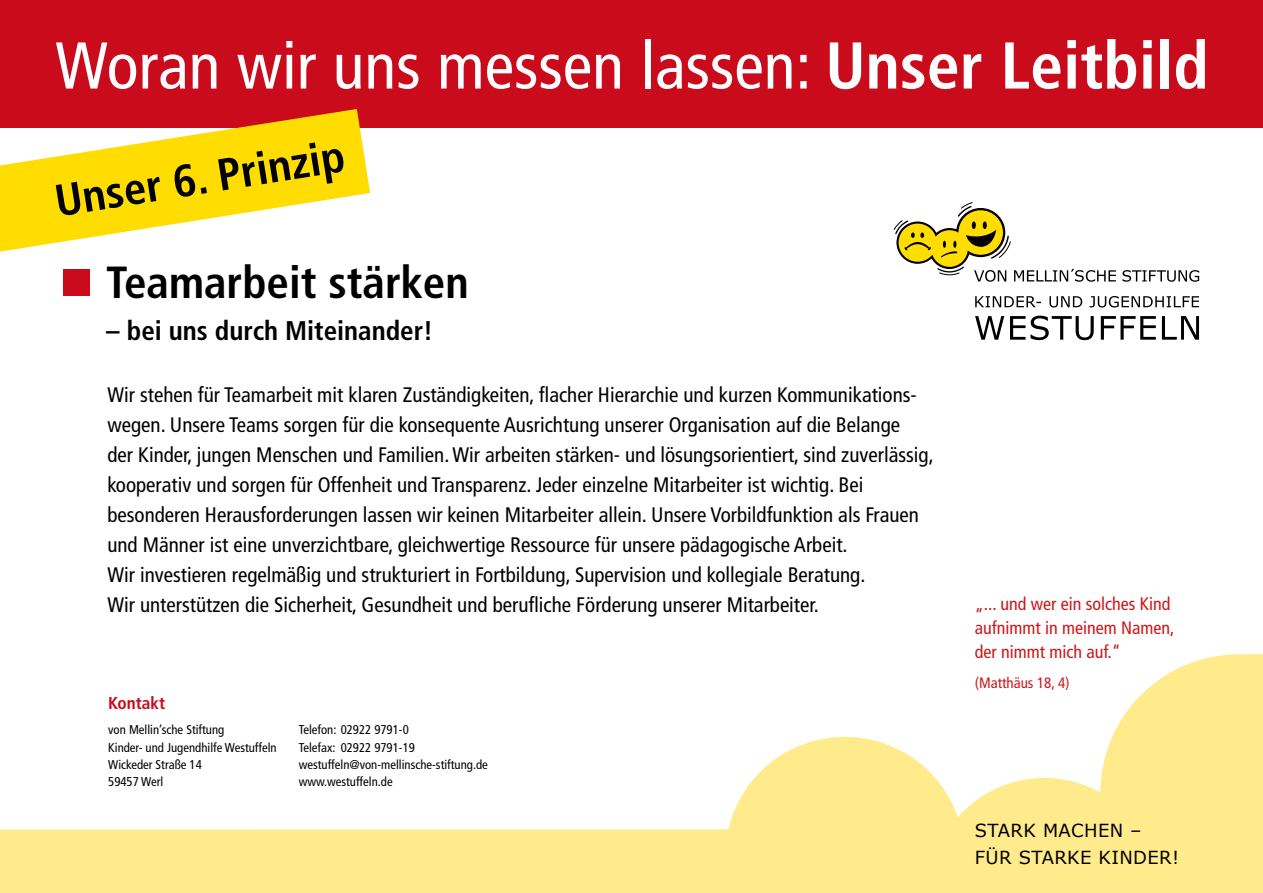
<style>
.page{position:relative;width:1263px;height:893px;background:#fff}
.page>*{position:absolute;margin:0;border:0;box-sizing:border-box;transform-origin:0 0}
.t1{font:condensed 66px "Frutiger";color:#fff}
.t2{font:700 condensed 45px "Frutiger";color:#000}
.t3{font:700 condensed 27px "Frutiger";color:#000}
.t4{font:condensed 21px/30px "Frutiger";color:#000}
.t5{font:condensed 18px/24px "Frutiger";color:#cd171a}
.t6{font:18px/27px "Verdana";letter-spacing:.02em;color:#000}
.t7{font:700 condensed 17.25px "Frutiger";color:#c90b1c}
.t8{font:condensed 15px "Frutiger";color:#cd171a}
.t9{font:condensed 12.75px "Frutiger";color:#000}
.s1{font-weight:700}
</style>
<div class="page">
<svg style="left:0;top:654px;width:1263px;height:239px"></svg>
<div style="left:0;top:0;width:1263px;height:128px;background:#c90b1c"></div>
<svg style="left:975px;top:316px;width:224px;height:24px"></svg>
<svg style="left:975px;top:296px;width:224px;height:12px"></svg>
<svg style="left:893px;top:202px;width:306px;height:80px"></svg>
<div style="left:64px;top:269px;width:26px;height:26px;background:#c90b1c"></div>
<svg style="left:0;top:109px;width:370px;height:143px;fill:#fd0"></svg>
<h1 class="t1" style="left:55px;top:27px;width:1155px">Woran wir uns messen lassen: <span class="s1">Unser Leitbild</span></h1>
<h2 class="t2" style="left:51px;top:175px;width:294px;rotate:-9deg">Unser 6. Prinzip</h2>
<h2 class="t2" style="left:106px;top:256px;width:364px">Teamarbeit stärken</h2>
<p class="t3" style="left:106px;top:315px;width:328px">– bei uns durch Miteinander!</p>
<p class="t4" style="left:107px;top:379px;width:828px">Wir stehen für Teamarbeit mit klaren Zuständigkeiten, flacher Hierarchie und kurzen Kommunikations&shy;wegen. Unsere Teams sorgen für die konsequente Ausrichtung unserer Organisation auf die Belange<br>der Kinder, jungen Menschen und Familien. Wir arbeiten stärken- und lösungsorientiert, sind zuverlässig, kooperativ und sorgen für Offenheit und Transparenz. Jeder einzelne Mitarbeiter ist wichtig. Bei besonderen Herausforderungen lassen wir keinen Mitarbeiter allein. Unsere Vorbildfunktion als Frauen und Männer ist eine unverzichtbare, gleichwertige Ressource für unsere pädagogische Arbeit.<br>Wir investieren regelmäßig und strukturiert in Fortbildung, Supervision und kollegiale Beratung.<br>Wir unterstützen die Sicherheit, Gesundheit und berufliche Förderung unserer Mitarbeiter.</p>
<p class="t7" style="left:108px;top:693px;width:58px">Kontakt</p>
<p class="t9" style="left:108px;top:722px;width:118px">von Mellin’sche Stiftung</p>
<p class="t9" style="left:299px;top:722px;width:112px">Telefon: 02922 9791-0</p>
<p class="t9" style="left:108px;top:740px;width:170px">Kinder- und Jugendhilfe Westuffeln</p>
<p class="t9" style="left:299px;top:740px;width:118px">Telefax: 02922 9791-19</p>
<p class="t9" style="left:108px;top:757px;width:95px">Wickeder Straße 14</p>
<p class="t9" style="left:299px;top:757px;width:191px">westuffeln@von-mellinsche-stiftung.de</p>
<p class="t9" style="left:108px;top:774px;width:57px">59457 Werl</p>
<p class="t9" style="left:299px;top:774px;width:95px">www.westuffeln.de</p>
<p class="t5" style="left:975px;top:591px;width:201px">„... und wer ein solches Kind aufnimmt in meinem Namen, der nimmt mich auf.“</p>
<p class="t8" style="left:975px;top:674px;width:96px">(Matthäus 18, 4)</p>
<p class="t6" style="left:975px;top:817px;width:206px">STARK MACHEN –<br>FÜR STARKE KINDER!</p>
</div>
